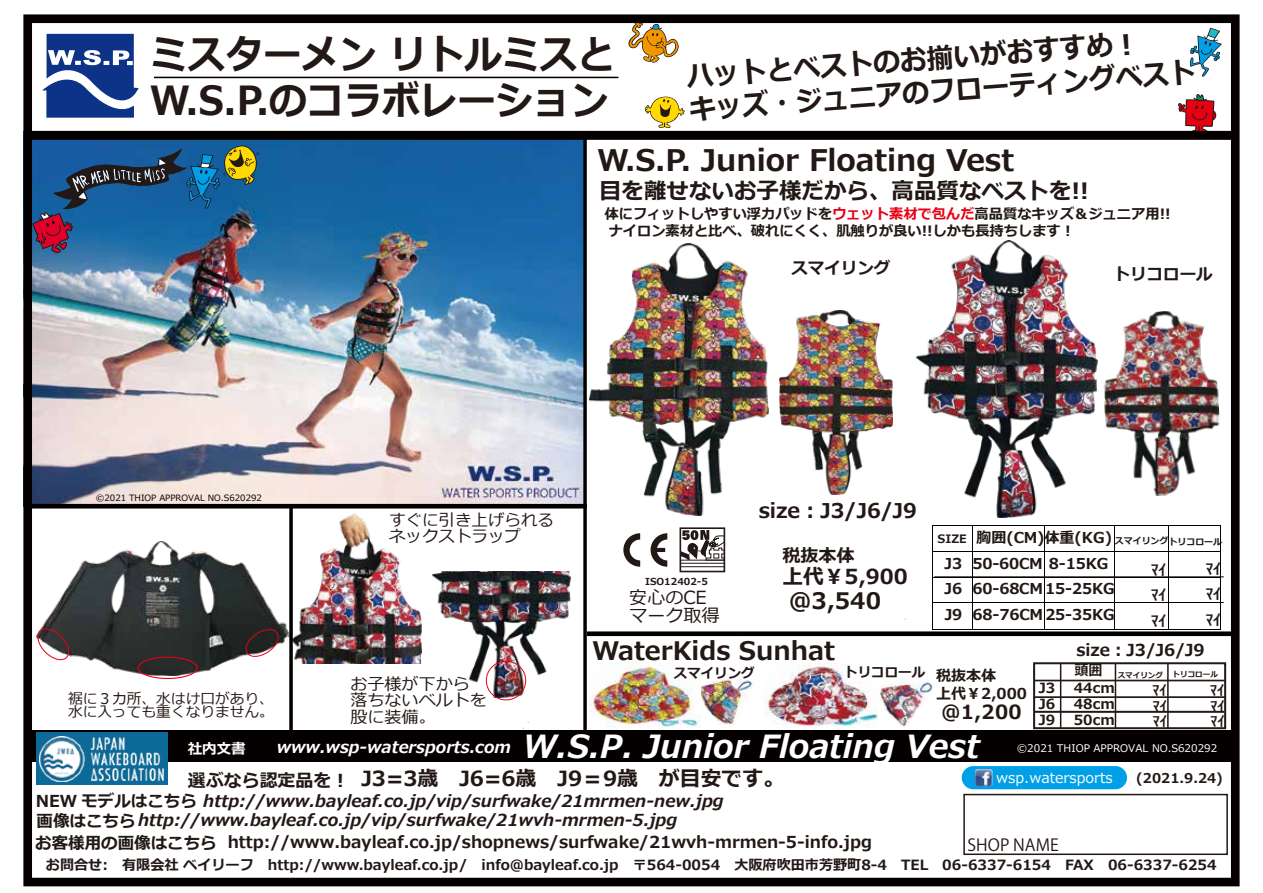
<style>
.page{position:relative;width:1263px;height:893px;background:#fff}
.page>*{position:absolute;margin:0;border:0;box-sizing:border-box;transform-origin:0 0}
.t1{font:700 40.05px/46.3px "Meiryo";color:#221815;scale:.94 1}
.t2{font:italic 700 31.95px "Meiryo UI";color:#fff}
.t3{font:700 29.7px "Meiryo";color:#221815}
.t4{font:700 28.35px/32.7px "Meiryo";color:#221815;scale:.94 1}
.t5{font:700 25.5px "Meiryo";color:#221815}
.t6{font:700 22.8px "Meiryo";color:#221815}
.t7{font:700 22.5px "Meiryo";color:#221815}
.t8{font:700 20.85px "Meiryo";color:#221815}
.t9{font:700 20.7px "Meiryo";color:#221815}
.t10{font:700 20.4px "Meiryo";color:#221815}
.t11{font:700 19.5px "Meiryo";color:#221815}
.t12{font:18.15px/18.1px "Meiryo";color:#221815}
.t13{font:700 18px "Meiryo";color:#221815}
.t14{font:16.65px/16.6px "Meiryo";color:#221815}
.t15{font:italic 700 16.5px "Meiryo";color:#221815}
.t16{font:700 16.5px "Meiryo";color:#221815}
.t17{font:16.5px/16.8px "Meiryo";color:#221815}
.t18{font:16.5px "Koz Go Pr 6 N";color:#221815}
.t19{font:italic 700 16.2px "Meiryo UI";color:#fff}
.t20{font:700 15px/25.7px "Meiryo";letter-spacing:-.01em;color:#221815}
.t21{font:14.7px/13.2px "Meiryo";color:#221815}
.t22{font:700 14.55px "Meiryo";color:#fff}
.t23{font:14.4px "Meiryo UI";color:#fff}
.t24{font:700 14.25px/16.8px "Meiryo";color:#221815}
.t25{font:700 14.1px "Meiryo";color:#221815}
.t26{font:700 13.95px/15.8px "Meiryo";color:#221815}
.t27{font:700 13.95px "Koz Go Pr 6 N";color:#221815}
.t28{font:700 13.5px "Meiryo";color:#221815}
.t29{font:10.5px "Meiryo";color:#fff}
.t30{font:700 9.6px "Meiryo UI";color:#221815}
.t31{font:700 8.85px "Meiryo";color:#221815}
.t32{font:8.7px "Meiryo";color:#040000}
.t33{font:700 7.5px "Meiryo";color:#221815}
.s1{color:#e60012}
.s2{font-size:11.7px}
.s3{font-style:normal}
</style>
<div class="page">
<img style="left:33px;top:140px;width:550px;height:364px">
<img style="left:700px;top:679px;width:54px;height:46px">
<img style="left:878px;top:680px;width:55px;height:47px">
<img style="left:43px;top:542px;width:246px;height:133px">
<img style="left:765px;top:664px;width:113px;height:64px">
<img style="left:432px;top:571px;width:139px;height:126px">
<img style="left:916px;top:241px;width:181px;height:277px">
<img style="left:589px;top:243px;width:180px;height:272px">
<img style="left:293px;top:514px;width:128px;height:149px">
<img style="left:779px;top:310px;width:114px;height:184px">
<img style="left:589px;top:663px;width:111px;height:65px">
<svg style="left:645px;top:97px;width:40px;height:31px"></svg>
<svg style="left:1178px;top:94px;width:38px;height:37px"></svg>
<svg style="left:628px;top:24px;width:51px;height:39px"></svg>
<hr style="left:154px;top:77px;width:464px;height:1px;background:#040000">
<svg style="left:46px;top:33px;width:88px;height:1px"></svg>
<svg style="left:42px;top:34px;width:97px;height:84px"></svg>
<svg style="left:36px;top:625px;width:35px;height:38px"></svg>
<div style="left:138px;top:657px;width:60px;height:22px;border:1px solid #e60012;border-radius:50%"></div>
<svg style="left:243px;top:627px;width:39px;height:31px"></svg>
<div style="left:486px;top:661px;width:40px;height:39px;border:1px solid #e60012;border-radius:50%"></div>
<hr style="left:680px;top:563px;width:44px;height:1px;background:#221815">
<hr style="left:680px;top:566px;width:44px;height:1px;background:#221815">
<div style="left:679px;top:527px;width:46px;height:45px;border:2px solid #221815"></div>
<svg style="left:681px;top:530px;width:45px;height:31px"></svg>
<svg style="left:623px;top:533px;width:44px;height:34px"></svg>
<svg style="left:1190px;top:28px;width:32px;height:49px"></svg>
<div style="left:962px;top:766px;width:165px;height:23px;background:#00a0e9;border-radius:12px"></div>
<img style="left:975px;top:769px;width:17px;height:17px">
<div style="left:28px;top:131px;width:1208px;height:9px;background:#040000"></div>
<div style="left:30px;top:731px;width:1204px;height:31px;background:#040000"></div>
<hr style="left:31px;top:504px;width:556px;height:4px;background:#040000">
<div style="left:587px;top:631px;width:647px;height:5px;background:#040000"></div>
<svg style="left:289px;top:508px;width:4px;height:223px"></svg>
<div style="left:36px;top:732px;width:132px;height:53px;background:#0c6a98"></div>
<img style="left:40px;top:736px;width:124px;height:46px">
<div style="left:963px;top:794px;width:265px;height:61px;background:#fff;border:2px solid #221815"></div>
<img style="left:1104px;top:311px;width:116px;height:185px">
<svg style="left:33px;top:145px;width:226px;height:108px;background:#2c5c87"></svg>
<svg style="left:583px;top:140px;width:4px;height:590px;background:#1c1c1e"></svg>
<div style="left:23px;top:14px;width:1216px;height:872px;border:9px solid #040000"></div>
<hr style="left:932px;top:551px;width:289px;height:1px;background:#040000">
<hr style="left:935px;top:577px;width:288px;height:1px;background:#040000">
<hr style="left:932px;top:577px;width:289px;height:1px;background:#040000">
<hr style="left:935px;top:602px;width:288px;height:1px;background:#040000">
<hr style="left:932px;top:602px;width:289px;height:1px;background:#040000">
<hr style="left:932px;top:629px;width:289px;height:1px;background:#040000">
<hr style="left:972px;top:526px;width:1px;height:103px;background:#040000">
<hr style="left:1114px;top:526px;width:1px;height:103px;background:#040000">
<hr style="left:1168px;top:526px;width:1px;height:103px;background:#040000">
<hr style="left:1044px;top:526px;width:1px;height:103px;background:#040000">
<hr style="left:932px;top:526px;width:1px;height:104px;background:#040000">
<hr style="left:932px;top:525px;width:289px;height:1px;background:#040000">
<hr style="left:1220px;top:526px;width:1px;height:103px;background:#040000">
<svg style="left:1033px;top:662px;width:194px;height:68px"></svg>
<h1 class="t1" style="left:150px;top:33px;width:496px">ミスターメン リトルミスと<br>W.S.P.のコラボレーション</h1>
<h3 class="t4" style="left:686px;top:61px;width:542px;rotate:-4deg">ハットとベストのお揃いがおすすめ︕<br>キッズ・ジュニアのフローティングベスト</h3>
<h3 class="t3" style="left:597px;top:140px;width:418px">W.S.P. Junior Floating Vest</h3>
<h3 class="t7" style="left:599px;top:175px;width:491px">目を離せないお子様だから、高品質なベストを!!</h3>
<p class="t24" style="left:605px;top:206px;width:567px">体にフィットしやすい浮力パッドを<span class="s1">ウェット素材で包んだ</span>高品質なキッズ＆ジュニア用!!ナイロン素材と比べ、破れにくく、肌触りが良い!!しかも長持ちします︕</p>
<p class="t16" style="left:791px;top:257px;width:100px">スマイリング</p>
<p class="t16" style="left:1114px;top:262px;width:100px">トリコロール</p>
<p class="t32" style="left:96px;top:491px;width:168px">©2021 THIOP APPROVAL NO.S620292</p>
<p class="t21" style="left:68px;top:692px;width:207px">裾に３カ所、水はけ口があり、水に入っても重くなりません。</p>
<p class="t22" style="left:188px;top:738px;width:59px">社内文書</p>
<p class="t17" style="left:389px;top:512px;width:166px">すぐに引き上げられるネックストラップ</p>
<p class="t30" style="left:645px;top:575px;width:64px">ISO12402-5</p>
<p class="t12" style="left:629px;top:589px;width:92px">安心のCEマーク取得</p>
<p class="t10" style="left:759px;top:496px;width:160px">size︓J3/J6/J9</p>
<p class="t13" style="left:782px;top:542px;width:73px">税抜本体</p>
<p class="t9" style="left:782px;top:561px;width:127px">上代￥5,900</p>
<h3 class="t6" style="left:789px;top:585px;width:94px">＠3,540</h3>
<h3 class="t5" style="left:592px;top:633px;width:244px">WaterKids Sunhat</h3>
<p class="t20" style="left:937px;top:525px;width:179px;text-align:center"><span class="s2">SIZE</span> 胸囲(CM)体重(KG)<br>J3 50-60CM 8-15KG<br>J6 60-68CM 15-25KG<br>J9 68-76CM 25-35KG</p>
<p class="t31" style="left:1115px;top:535px;width:109px">スマイリングトリコロール</p>
<p class="t20" style="left:1206px;top:557px;width:16px;line-height:24.6px">ﾏｲﾏｲ</p>
<p class="t20" style="left:1206px;top:608px;width:16px">ﾏｲ</p>
<p class="t20" style="left:1151px;top:558px;width:16px;line-height:24.6px">ﾏｲﾏｲ</p>
<p class="t20" style="left:1151px;top:609px;width:16px">ﾏｲ</p>
<p class="t16" style="left:1076px;top:638px;width:130px">size︓J3/J6/J9</p>
<p class="t27" style="left:1074px;top:662px;width:29px">頭囲</p>
<p class="t28" style="left:674px;top:663px;width:82px">スマイリング</p>
<p class="t28" style="left:844px;top:663px;width:82px">トリコロール</p>
<p class="t33" style="left:1118px;top:670px;width:47px">スマイリング</p>
<p class="t33" style="left:1172px;top:669px;width:47px">トリコロール</p>
<p class="t14" style="left:350px;top:676px;width:138px">お子様が下から落ちないベルトを股に装備。</p>
<p class="t20" style="left:936px;top:667px;width:92px;line-height:18.1px">税抜本体<br>上代￥2,000</p>
<p class="t26" style="left:1039px;top:681px;width:78px;text-align:justify">J3　 44cm J6　 48cm J9　 50cm</p>
<p class="t26" style="left:1210px;top:682px;width:16px;line-height:16.4px">ﾏｲﾏｲ</p>
<p class="t26" style="left:1152px;top:682px;width:16px;line-height:16.4px">ﾏｲﾏｲ</p>
<p class="t26" style="left:1153px;top:714px;width:15px">ﾏｲ</p>
<p class="t11" style="left:941px;top:698px;width:82px">＠1,200</p>
<p class="t26" style="left:1210px;top:714px;width:15px">ﾏｲ</p>
<p class="t19" style="left:277px;top:736px;width:236px">www.wsp-watersports.com</p>
<h2 class="t2" style="left:523px;top:724px;width:458px">W.S.P. Junior Floating Vest</h2>
<p class="t29" style="left:1017px;top:741px;width:202px">©2021 THIOP APPROVAL NO.S620292</p>
<p class="t13" style="left:188px;top:768px;width:163px">選ぶなら認定品を︕</p>
<p class="t8" style="left:361px;top:763px;width:424px">J3=3歳　J6=6歳　J9＝9歳　が目安です。</p>
<p class="t15" style="left:36px;top:789px;width:689px"><span class="s3">NEW モデルはこちら</span> http://www.bayleaf.co.jp/vip/surfwake/21mrmen-new.jpg</p>
<p class="t15" style="left:37px;top:808px;width:642px"><span class="s3">画像はこちら</span>http://www.bayleaf.co.jp/vip/surfwake/21wvh-mrmen-5.jpg</p>
<p class="t16" style="left:35px;top:830px;width:838px">お客様用の画像はこちら http://www.bayleaf.co.jp/shopnews/surfwake/21wvh-mrmen-5-info.jpg</p>
<p class="t23" style="left:996px;top:768px;width:118px">wsp.watersports</p>
<p class="t18" style="left:967px;top:836px;width:93px">SHOP NAME</p>
<p class="t28" style="left:1136px;top:769px;width:88px">(2021.9.24)</p>
<p class="t25" style="left:46px;top:854px;width:1200px">お問合せ:　有限会社 ベイリーフ　http://www.bayleaf.co.jp/　info@bayleaf.co.jp　〒564-0054　大阪府吹田市芳野町8-4　TEL　06-6337-6154　FAX　06-6337-6254　　</p>
</div>
